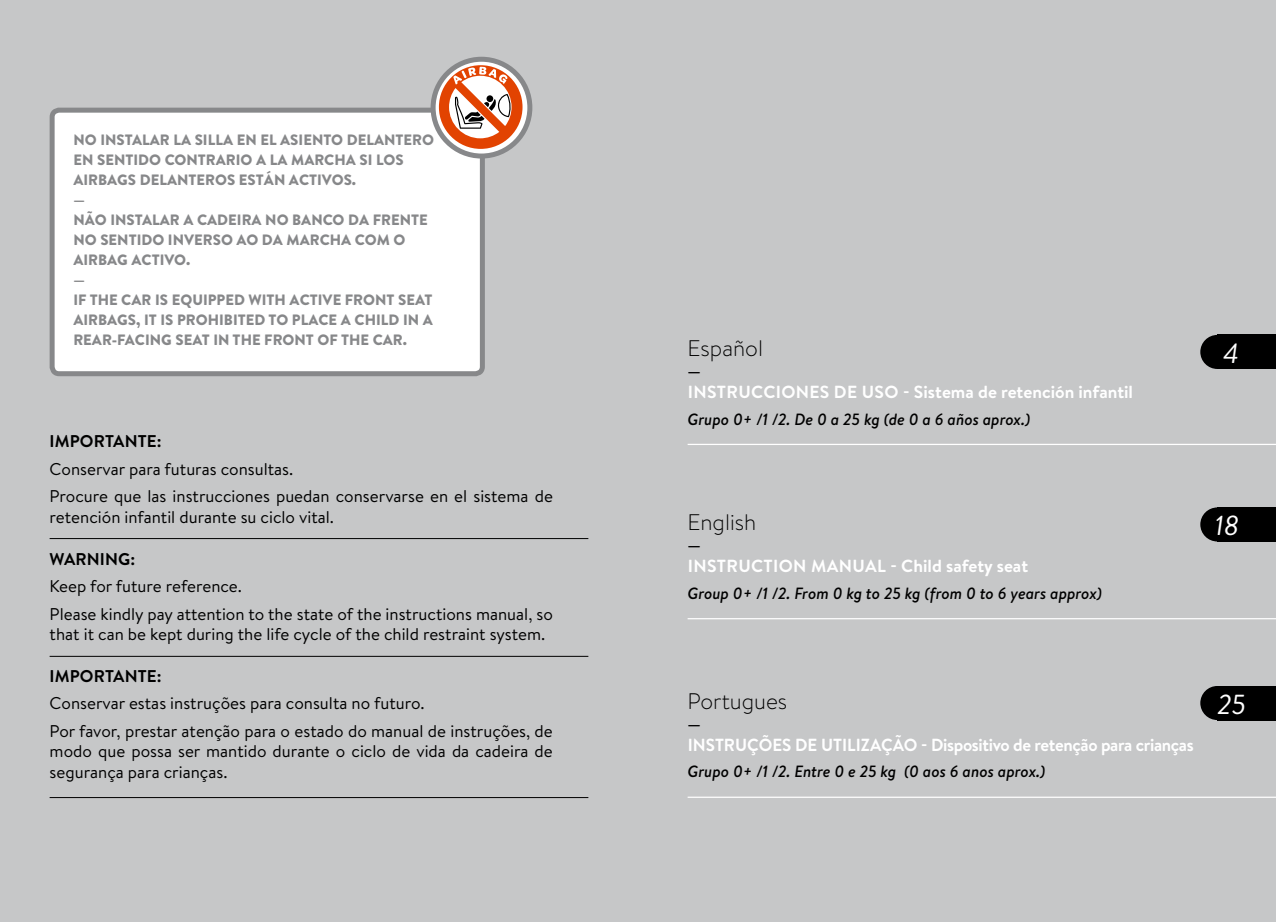
<style>
.page{position:relative;width:1276px;height:922px;background:#fff}
.page>*{position:absolute;margin:0;border:0;box-sizing:border-box;transform-origin:0 0}
.t1{font:italic 27.5px "Brandon Text";color:#fff}
.t2{font:300 22.5px "Brandon Text";color:#000}
.t3{font:700 17.5px "Brandon Text";letter-spacing:.005em;color:#fff}
.t4{font:700 17.5px "Brandon Text";color:#000}
.t5{font:17px/27.5px "Brandon Text";color:#000}
.t6{font:700 17px "Brandon Text";letter-spacing:.005em;color:#000}
.t7{font:italic 500 16.25px "Brandon Text";color:#000}
.t8{font:900 15px/20px "Brandon Text";color:#87888a}
</style>
<div class="page">
<div style="left:0;top:0;width:1276px;height:921px;background:#c6c7c8"></div>
<hr style="left:687px;top:443px;width:589px;height:2px;background:#fff">
<hr style="left:687px;top:618px;width:589px;height:1px;background:#fff">
<hr style="left:687px;top:796px;width:589px;height:1px;background:#fff">
<div style="left:1217px;top:335px;width:59px;height:34px;background:#000"></div>
<div style="left:1200px;top:335px;width:34px;height:34px;background:#000;border-radius:50%"></div>
<div style="left:1217px;top:507px;width:59px;height:34px;background:#000"></div>
<div style="left:1200px;top:507px;width:34px;height:34px;background:#000;border-radius:50%"></div>
<div style="left:1217px;top:685px;width:59px;height:34px;background:#000"></div>
<div style="left:1200px;top:685px;width:34px;height:34px;background:#000;border-radius:50%"></div>
<div style="left:52px;top:110px;width:430px;height:263px;background:#fff;border-radius:7px"></div>
<div style="left:50px;top:108px;width:435px;height:268px;border:5px solid #87888a;border-radius:7px"></div>
<svg style="left:433px;top:59px;width:97px;height:97px"></svg>
<div style="left:430px;top:57px;width:102px;height:101px;border:5px solid #87888a;border-radius:50%"></div>
<svg style="left:439px;top:65px;width:83px;height:84px;background:#db9d83"></svg>
<hr style="left:50px;top:655px;width:538px;height:1px;background:#000">
<hr style="left:50px;top:538px;width:538px;height:1px;background:#000">
<hr style="left:50px;top:797px;width:538px;height:1px;background:#000">
<p class="t8" style="left:73px;top:130px;width:362px">NO INSTALAR LA SILLA EN EL ASIENTO DELANTERO<br>EN SENTIDO CONTRARIO A LA MARCHA SI LOS<br>AIRBAGS DELANTEROS ESTÁN ACTIVOS.<br>—<br>NÃO INSTALAR A CADEIRA NO BANCO DA FRENTE<br>NO SENTIDO INVERSO AO DA MARCHA COM</p>
<p class="t8" style="left:393px;top:230px;width:12px">O</p>
<p class="t8" style="left:73px;top:250px;width:10px">AIRBAG</p>
<p class="t8" style="left:131px;top:250px;width:11px">ACTIVO</p>
<p class="t8" style="left:186px;top:250px;width:6px">.</p>
<p class="t8" style="left:73px;top:270px;width:27px">—<br>IF THE</p>
<p class="t8" style="left:121px;top:290px;width:11px">CAR</p>
<p class="t8" style="left:155px;top:290px;width:116px">IS EQUI PPED WITH</p>
<p class="t8" style="left:290px;top:290px;width:10px">ACTIVE</p>
<p class="t8" style="left:345px;top:290px;width:11px">FRONT</p>
<p class="t8" style="left:398px;top:290px;width:10px">SEAT</p>
<p class="t8" style="left:73px;top:310px;width:10px">AIRBAGS</p>
<p class="t8" style="left:136px;top:310px;width:60px">, IT IS PROHIBITED</p>
<p class="t8" style="left:269px;top:310px;width:42px">TO PLACE</p>
<p class="t8" style="left:341px;top:310px;width:24px">ACHILD</p>
<p class="t8" style="left:403px;top:310px;width:31px">IN A</p>
<p class="t8" style="left:73px;top:330px;width:11px">REAR</p>
<p class="t8" style="left:112px;top:330px;width:16px">-FACING</p>
<p class="t8" style="left:175px;top:330px;width:10px">SEAT</p>
<p class="t8" style="left:213px;top:330px;width:30px">IN THE</p>
<p class="t8" style="left:264px;top:330px;width:11px">FRONT</p>
<p class="t8" style="left:317px;top:330px;width:34px">OF THE</p>
<p class="t8" style="left:373px;top:330px;width:11px">CAR</p>
<p class="t8" style="left:403px;top:330px;width:6px">.</p>
<p class="t6" style="left:50px;top:429px;width:43px">IMPORTANTE</p>
<p class="t6" style="left:157px;top:429px;width:6px">:</p>
<p class="t5" style="left:50px;top:454px;width:505px">Conservar para futuras consultas.<br>Procure que las instrucciones puedan conservarse en el sistema de</p>
<p class="t5" style="left:50px;top:502px;width:286px">retención infantil durante su ciclo vital.</p>
<p class="t6" style="left:50px;top:546px;width:27px">WARNIN</p>
<p class="t6" style="left:118px;top:546px;width:19px">G:</p>
<p class="t5" style="left:50px;top:571px;width:505px">Keep for future reference.<br>Please kindly pay attention to the state of the instructions manual, so</p>
<p class="t5" style="left:50px;top:619px;width:497px">that it can be kept during the life cycle of the child restraint system.</p>
<p class="t6" style="left:50px;top:663px;width:43px">IMPORTANTE</p>
<p class="t6" style="left:157px;top:663px;width:6px">:</p>
<p class="t5" style="left:50px;top:688px;width:505px">Conservar estas instruções para consulta no futuro.<br>Por favor, prestar atenção para o estado do manual de instruções, de</p>
<p class="t5" style="left:50px;top:740px;width:505px;line-height:20.5px">modo que possa ser mantido durante o ciclo de vida da cadeira de segurança para crianças.</p>
<h2 class="t2" style="left:687px;top:333px;width:77px">Español</h2>
<p class="t4" style="left:687px;top:358px;width:15px">—</p>
<p class="t3" style="left:688px;top:379px;width:447px">I nstrucciones de uso - Sistema de retención infantil</p>
<p class="t7" style="left:687px;top:407px;width:344px">Grupo 0+ /1 /2. De 0 a 25 kg (de 0 a 6 años aprox.)</p>
<h2 class="t2" style="left:687px;top:507px;width:70px">English</h2>
<p class="t4" style="left:687px;top:533px;width:15px">—</p>
<p class="t3" style="left:688px;top:554px;width:342px">I nstruction manual - Child safety seat</p>
<p class="t7" style="left:687px;top:582px;width:416px">Group 0+ /1 /2. From 0 kg to 25 kg (from 0 to 6 years approx)</p>
<h1 class="t1" style="left:1223px;top:334px;width:18px">4</h1>
<h1 class="t1" style="left:1214px;top:507px;width:26px">18</h1>
<h2 class="t2" style="left:687px;top:685px;width:101px">Portugues</h2>
<p class="t4" style="left:687px;top:711px;width:15px">—</p>
<p class="t3" style="left:688px;top:732px;width:507px">I nstruções de utilização - Dispositivo de retenção para crianças</p>
<p class="t7" style="left:687px;top:760px;width:359px">Grupo 0+ /1 /2. Entre 0 e 25 kg (0 aos 6 anos aprox.)</p>
<h1 class="t1" style="left:1217px;top:685px;width:30px">25</h1>
</div>
